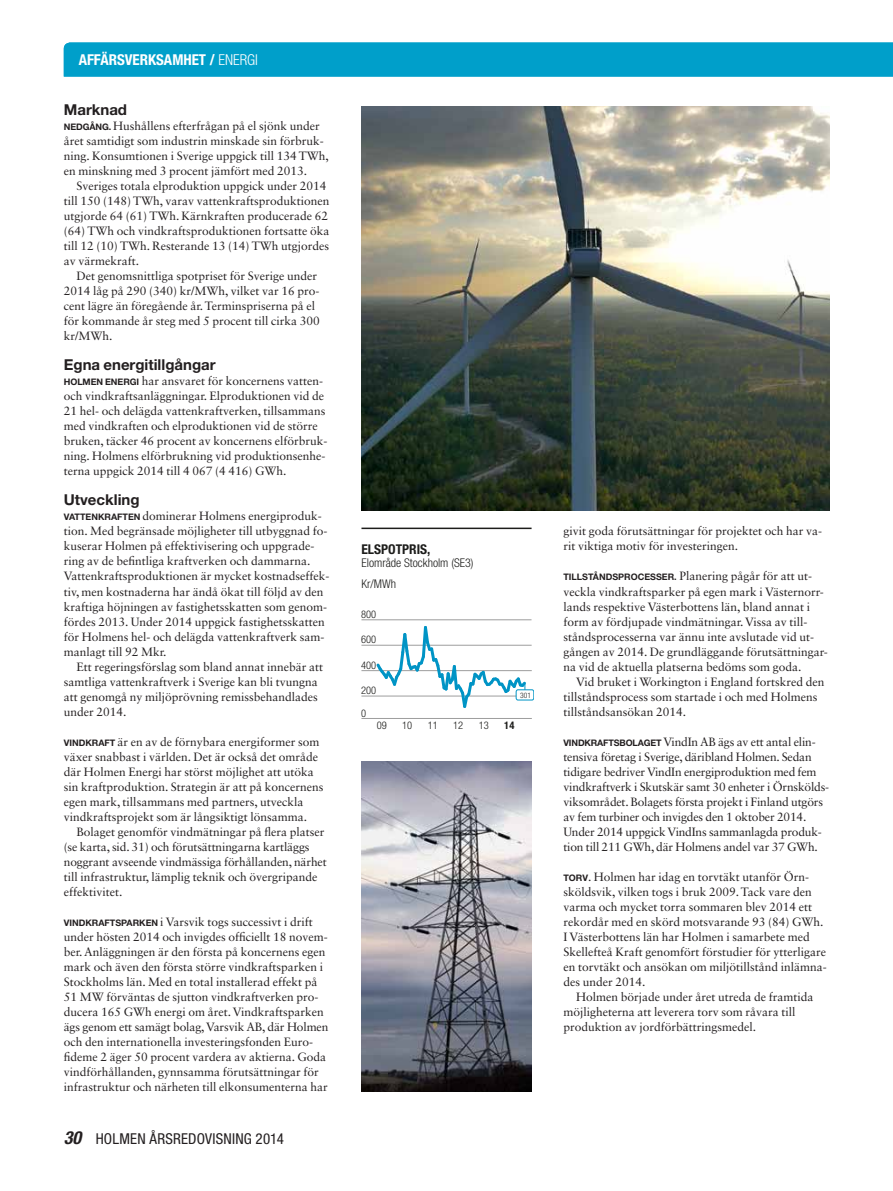
<style>
.page{position:relative;width:893px;height:1191px;background:#fff}
.page>*{position:absolute;margin:0;border:0;box-sizing:border-box;transform-origin:0 0}
._2013_Mellanrubrik{font:700 15px "Helvetica Neue LT Std";color:#231f20}
.t1{font:condensed 15px "Helvetica Neue LT Std";letter-spacing:.015em;color:#231f20}
._2013_Vinjett{font:700 condensed 15px "Helvetica Neue LT Std";color:#fff}
.t2{font:700 condensed 13.5px "Helvetica Neue LT Std";color:#1d1d1b}
._2013_Brödtext{font:12px/15px "Sabon LT Std";color:#231f20}
.t3{font:300 condensed 12px/21.1px "Helvetica Neue LT Std";color:#1d1d1b}
.t4{font:300 condensed 10.5px "Helvetica Neue LT Std";color:#1d1d1b}
.t5{font:700 condensed 10.5px "Helvetica Neue LT Std";color:#1d1d1b}
.t6{font:300 condensed 7.5px "Helvetica Neue LT Std";color:#1d1d1b}
.s1{font-weight:300}
.s2{font-family:"Helvetica Neue LT Std";font-weight:700;font-size:9px}
.s3{font-weight:700;font-style:italic;font-size:18px}
</style>
<div class="page">
<div style="left:64px;top:43px;width:829px;height:34px;background:#009fca"></div>
<hr style="left:361px;top:527px;width:171px;height:2px;background:#1d1d1b">
<hr style="left:361px;top:718px;width:171px;height:1px;background:#9d9d9d">
<hr style="left:361px;top:695px;width:171px;height:1px;background:#9d9d9d">
<hr style="left:361px;top:670px;width:171px;height:1px;background:#9d9d9d">
<hr style="left:361px;top:645px;width:171px;height:1px;background:#9d9d9d">
<hr style="left:361px;top:619px;width:170px;height:1px;background:#9d9d9d">
<svg style="left:374px;top:626px;width:155px;height:82px"></svg>
<div style="left:516px;top:690px;width:18px;height:10px;background:#fff;border-radius:2px"></div>
<div style="left:516px;top:689px;width:18px;height:11px;border:1px solid #0094c5;border-radius:2px"></div>
<img style="left:361px;top:106px;width:468px;height:404px">
<img style="left:361px;top:761px;width:170px;height:330px">
<p class="_2013_Vinjett" style="left:79px;top:51px;width:181px">AFFÄRSVERKSAMHET / <span class="s1">ENERGI</span></p>
<p class="_2013_Mellanrubrik" style="left:64px;top:101px;width:65px">Marknad</p>
<p class="_2013_Brödtext" style="left:64px;top:118px;width:267px"><span class="s2">NEDGÅNG.</span> Hushållens efterfrågan på el sjönk under året samtidigt som industrin minskade sin förbruk&shy;ning. Konsumtionen i Sverige uppgick till 134 TWh, en minskning med 3 procent jämfört med 2013.</p>
<p class="_2013_Brödtext" style="left:64px;top:178px;width:267px;text-indent:13px">Sveriges totala elproduktion uppgick under 2014 till 150 (148) TWh, varav vattenkraftsproduktionen utgjorde 64 (61) TWh. Kärnkraften producerade 62 (64) TWh och vindkraftsproduktionen fortsatte öka till 12 (10) TWh. Resterande 13 (14) TWh utgjordes av värmekraft.</p>
<p class="_2013_Brödtext" style="left:64px;top:268px;width:257px;text-indent:13px">Det genomsnittliga spotpriset för Sverige under 2014 låg på 290 (340) kr/MWh, vilket var 16 pro&shy;cent lägre än föregående år. Terminspriserna på el för kommande år steg med 5 procent till cirka 300 kr/MWh.</p>
<p class="_2013_Mellanrubrik" style="left:64px;top:356px;width:153px">Egna energitillgångar</p>
<p class="_2013_Brödtext" style="left:64px;top:373px;width:265px"><span class="s2">HOLMEN ENERGI</span> har ansvaret för koncernens vatten&shy;och vindkraftsanläggningar. Elproduktionen vid de 21 hel- och delägda vattenkraftverken, tillsammans med vindkraften och elproduktionen vid de större bruken, täcker 46 procent av koncernens elförbruk&shy;ning. Holmens elförbrukning vid produktionsenhe&shy;terna uppgick 2014 till 4 067 (4 416) GWh.</p>
<p class="_2013_Mellanrubrik" style="left:64px;top:491px;width:77px">Utveckling</p>
<p class="_2013_Brödtext" style="left:64px;top:508px;width:267px"><span class="s2">VATTENKRAFTEN</span> dominerar Holmens energiproduk&shy;tion. Med begränsade möjligheter till utbyggnad fo&shy;kuserar Holmen på effektivisering och uppgrade&shy;ring av de befintliga kraftverken och dammarna.<br>Vattenkraftsproduktionen är mycket kostnadseffek&shy;tiv, men kostnaderna har ändå ökat till följd av den kraftiga höjningen av fastighetsskatten som genom&shy;fördes 2013. Under 2014 uppgick fastighetsskatten för Holmens hel- och delägda vattenkraftverk sam&shy;manlagt till 92 Mkr.</p>
<p class="_2013_Brödtext" style="left:64px;top:658px;width:261px;text-indent:13px">Ett regeringsförslag som bland annat innebär att samtliga vattenkraftverk i Sverige kan bli tvungna att genomgå ny miljöprövning remissbehandlades under 2014.</p>
<p class="_2013_Brödtext" style="left:64px;top:733px;width:261px"><span class="s2">VINDKRAFT</span> är en av de förnybara energiformer som växer snabbast i världen. Det är också det område där Holmen Energi har störst möjlighet att utöka sin kraftproduktion. Strategin är att på koncernens egen mark, tillsammans med partners, utveckla vindkraftsprojekt som är långsiktigt lönsamma.</p>
<p class="_2013_Brödtext" style="left:64px;top:823px;width:265px;text-indent:13px">Bolaget genomför vindmätningar på flera platser (se karta, sid. 31) och förutsättningarna kartläggs noggrant avseende vindmässiga förhållanden, närhet till infrastruktur, lämplig teknik och övergripande effektivitet.</p>
<p class="_2013_Brödtext" style="left:64px;top:913px;width:266px"><span class="s2">VINDKRAFTSPARKEN</span> i Varsvik togs successivt i drift under hösten 2014 och invigdes officiellt 18 novem&shy;ber. Anläggningen är den första på koncernens egen mark och även den första större vindkraftsparken i Stockholms län. Med en total installerad effekt på 51 MW förväntas de sjutton vindkraftverken pro&shy;ducera 165 GWh energi om året. Vindkraftsparken ägs genom ett samägt bolag, Varsvik AB, där Holmen och den internationella investeringsfonden Euro&shy;fideme 2 äger 50 procent vardera av aktierna. Goda vindförhållanden, gynnsamma förutsättningar för infrastruktur och närheten till elkonsumenterna har</p>
<p class="t1" style="left:64px;top:1130px;width:222px"><span class="s3">30</span> HOLMEN ÅRSREDOVISNING 2014</p>
<p class="t2" style="left:361px;top:540px;width:70px">ELSPOTPRIS,</p>
<p class="t3" style="left:361px;top:552px;width:114px">Elområde Stockholm (SE3)<br>Kr/MWh</p>
<p class="t4" style="left:361px;top:608px;width:17px">800</p>
<p class="t4" style="left:361px;top:634px;width:17px">600</p>
<p class="t4" style="left:361px;top:659px;width:17px">400</p>
<p class="t4" style="left:361px;top:684px;width:17px">200</p>
<p class="t4" style="left:361px;top:707px;width:7px">0</p>
<p class="t6" style="left:520px;top:690px;width:12px">301</p>
<p class="t4" style="left:377px;top:719px;width:12px">09</p>
<p class="t4" style="left:402px;top:719px;width:12px">10</p>
<p class="t4" style="left:428px;top:719px;width:12px">11</p>
<p class="t4" style="left:453px;top:719px;width:12px">12</p>
<p class="t4" style="left:479px;top:719px;width:12px">13</p>
<p class="t5" style="left:504px;top:718px;width:12px">14</p>
<p class="_2013_Brödtext" style="left:563px;top:523px;width:260px">givit goda förutsättningar för projektet och har va&shy;rit viktiga motiv för investeringen.</p>
<p class="_2013_Brödtext" style="left:563px;top:568px;width:266px"><span class="s2">TILLSTÅNDSPROCESSER.</span> Planering pågår för att ut&shy;veckla vindkraftsparker på egen mark i Västernorr&shy;lands respektive Västerbottens län, bland annat i form av fördjupade vindmätningar. Vissa av till&shy;ståndsprocesserna var ännu inte avslutade vid ut&shy;gången av 2014. De grundläggande förutsättningar&shy;na vid de aktuella platserna bedöms som goda.</p>
<p class="_2013_Brödtext" style="left:563px;top:673px;width:262px;text-indent:13px">Vid bruket i Workington i England fortskred den tillståndsprocess som startade i och med Holmens tillståndsansökan 2014.</p>
<p class="_2013_Brödtext" style="left:563px;top:733px;width:267px"><span class="s2">VINDKRAFTSBOLAGET</span> VindIn AB ägs av ett antal elin&shy;tensiva företag i Sverige, däribland Holmen. Sedan tidigare bedriver VindIn energiproduktion med fem vindkraftverk i Skutskär samt 30 enheter i Örnskölds&shy;viksområdet. Bolagets första projekt i Finland utgörs av fem turbiner och invigdes den 1 oktober 2014.<br>Under 2014 uppgick VindIns sammanlagda produk&shy;tion till 211 GWh, där Holmens andel var 37 GWh.</p>
<p class="_2013_Brödtext" style="left:563px;top:868px;width:265px"><span class="s2">TORV</span>. Holmen har idag en torvtäkt utanför Örn&shy;sköldsvik, vilken togs i bruk 2009. Tack vare den varma och mycket torra sommaren blev 2014 ett rekordår med en skörd motsvarande 93 (84) GWh.<br>I Västerbottens län har Holmen i samarbete med Skellefteå Kraft genomfört förstudier för ytterligare en torvtäkt och ansökan om miljötillstånd inlämna&shy;des under 2014.</p>
<p class="_2013_Brödtext" style="left:563px;top:988px;width:252px;text-indent:13px">Holmen började under året utreda de framtida möjligheterna att leverera torv som råvara till produktion av jordförbättringsmedel.</p>
</div>
